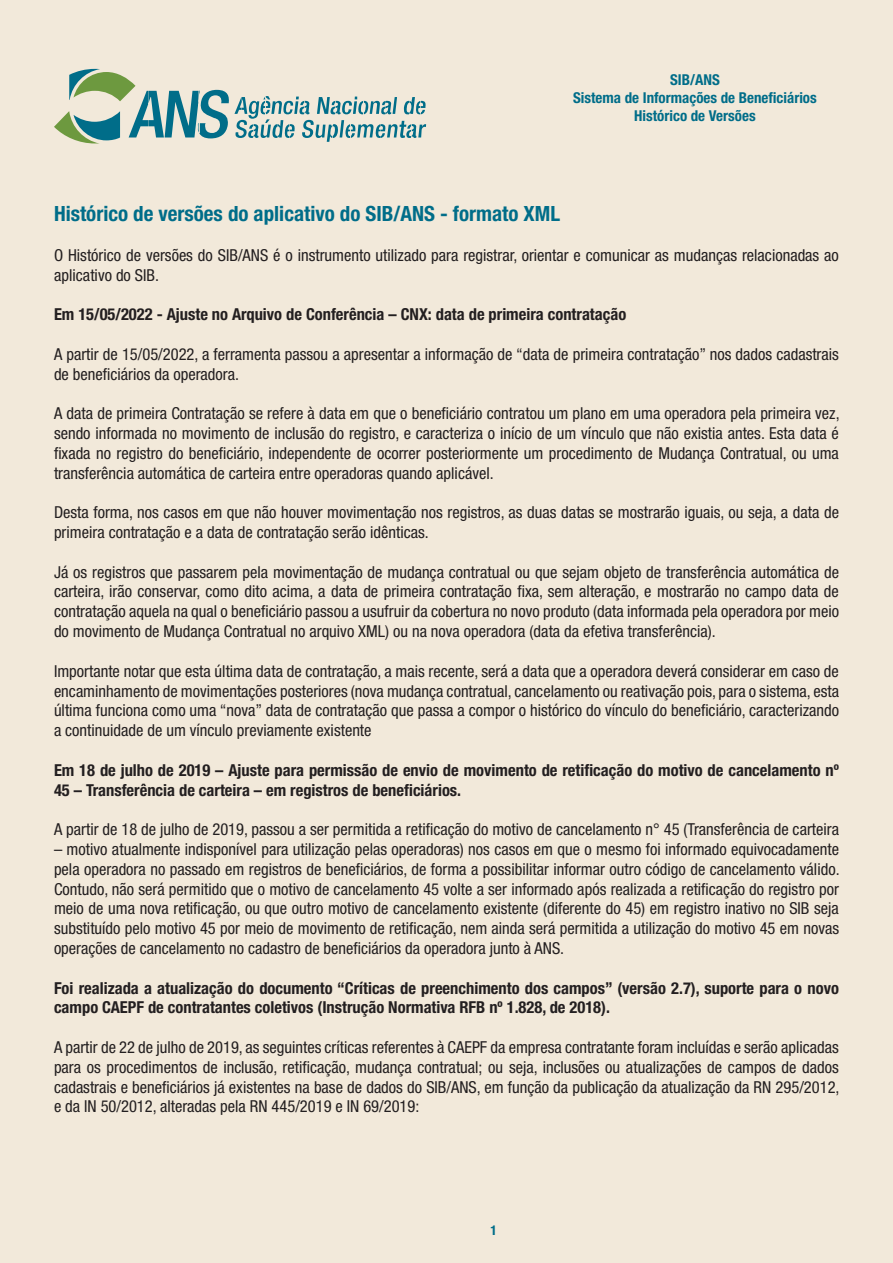
<style>
.page{position:relative;width:893px;height:1263px;background:#f2e9da}
.page>*{position:absolute;margin:0;border:0;box-sizing:border-box;transform-origin:0 0}
.t1{font:700 condensed 21px "Helvetica Neue LT Std";color:#006d89}
.t2{font:condensed 16.5px/19.8px "Helvetica Neue LT Std";color:#231f20;text-align:justify}
.t3{font:700 condensed 16.5px/19.8px "Helvetica Neue LT Std";color:#231f20}
.t4{font:700 condensed 15px/18px "Helvetica Neue LT Std";color:#006d89;text-align:center}
.t5{font:700 condensed 13.5px "Helvetica Neue LT Std";color:#006d89}
</style>
<div class="page">
<svg style="left:54px;top:69px;width:372px;height:74px"></svg>
<p class="t4" style="left:573px;top:71px;width:245px">SIB/ANS<br>Sistema de Informações de Beneficiários<br>Histórico de Versões</p>
<p class="t1" style="left:54px;top:201px;width:508px">Histórico de versões do aplicativo do SIB/ANS - formato XML</p>
<p class="t2" style="left:54px;top:245px;width:786px">O Histórico de versões do SIB/ANS é o instrumento utilizado para registrar, orientar e comunicar as mudanças relacionadas ao aplicativo do SIB.</p>
<p class="t3" style="left:54px;top:304px;width:574px">Em 15/05/2022 - Ajuste no Arquivo de Conferência – CNX: data de primeira contratação</p>
<p class="t2" style="left:54px;top:344px;width:786px">A partir de 15/05/2022, a ferramenta passou a apresentar a informação de “data de primeira contratação” nos dados cadastrais de beneficiários da operadora.</p>
<p class="t2" style="left:54px;top:403px;width:787px">A data de primeira Contratação se refere à data em que o beneficiário contratou um plano em uma operadora pela primeira vez, sendo informada no movimento de inclusão do registro, e caracteriza o início de um vínculo que não existia antes. Esta data é fixada no registro do beneficiário, independente de ocorrer posteriormente um procedimento de Mudança Contratual, ou uma transferência automática de carteira entre operadoras quando aplicável.</p>
<p class="t2" style="left:54px;top:502px;width:786px">Desta forma, nos casos em que não houver movimentação nos registros, as duas datas se mostrarão iguais, ou seja, a data de primeira contratação e a data de contratação serão idênticas.</p>
<p class="t2" style="left:54px;top:562px;width:786px">Já os registros que passarem pela movimentação de mudança contratual ou que sejam objeto de transferência automática de carteira, irão conservar, como dito acima, a data de primeira contratação fixa, sem alteração, e mostrarão no campo data de contratação aquela na qual o beneficiário passou a usufruir da cobertura no novo produto (data informada pela operadora por meio do movimento de Mudança Contratual no arquivo XML) ou na nova operadora (data da efetiva transferência).</p>
<p class="t2" style="left:54px;top:661px;width:787px">Importante notar que esta última data de contratação, a mais recente, será a data que a operadora deverá considerar em caso de encaminhamento de movimentações posteriores (nova mudança contratual, cancelamento ou reativação pois, para o sistema, esta última funciona como uma “nova” data de contratação que passa a compor o histórico do vínculo do beneficiário, caracterizando a continuidade de um vínculo previamente existente</p>
<p class="t3" style="left:54px;top:760px;width:786px">Em 18 de julho de 2019 – Ajuste para permissão de envio de movimento de retificação do motivo de cancelamento nº<br>45 – Transferência de carteira – em registros de beneficiários.</p>
<p class="t2" style="left:54px;top:819px;width:786px">A partir de 18 de julho de 2019, passou a ser permitida a retificação do motivo de cancelamento n° 45 (Transferência de carteira</p>
<p class="t2" style="left:54px;top:839px;width:787px">– motivo atualmente indisponível para utilização pelas operadoras) nos casos em que o mesmo foi informado equivocadamente pela operadora no passado em registros de beneficiários, de forma a possibilitar informar outro código de cancelamento válido.<br>Contudo, não será permitido que o motivo de cancelamento 45 volte a ser informado após realizada a retificação do registro por meio de uma nova retificação, ou que outro motivo de cancelamento existente (diferente do 45) em registro inativo no SIB seja substituído pelo motivo 45 por meio de movimento de retificação, nem ainda será permitida a utilização do motivo 45 em novas operações de cancelamento no cadastro de beneficiários da operadora junto à ANS.</p>
<p class="t3" style="left:54px;top:977px;width:786px">Foi realizada a atualização do documento “Críticas de preenchimento dos campos” (versão 2.7), suporte para o novo campo CAEPF de contratantes coletivos (Instrução Normativa RFB nº 1.828, de 2018).</p>
<p class="t2" style="left:54px;top:1037px;width:787px">A partir de 22 de julho de 2019, as seguintes críticas referentes à CAEPF da empresa contratante foram incluídas e serão aplicadas para os procedimentos de inclusão, retificação, mudança contratual; ou seja, inclusões ou atualizações de campos de dados cadastrais e beneficiários já existentes na base de dados do SIB/ANS, em função da publicação da atualização da RN 295/2012, e da IN 50/2012, alteradas pela RN 445/2019 e IN 69/2019:</p>
<p class="t5" style="left:490px;top:1221px;width:8px">1</p>
</div>
